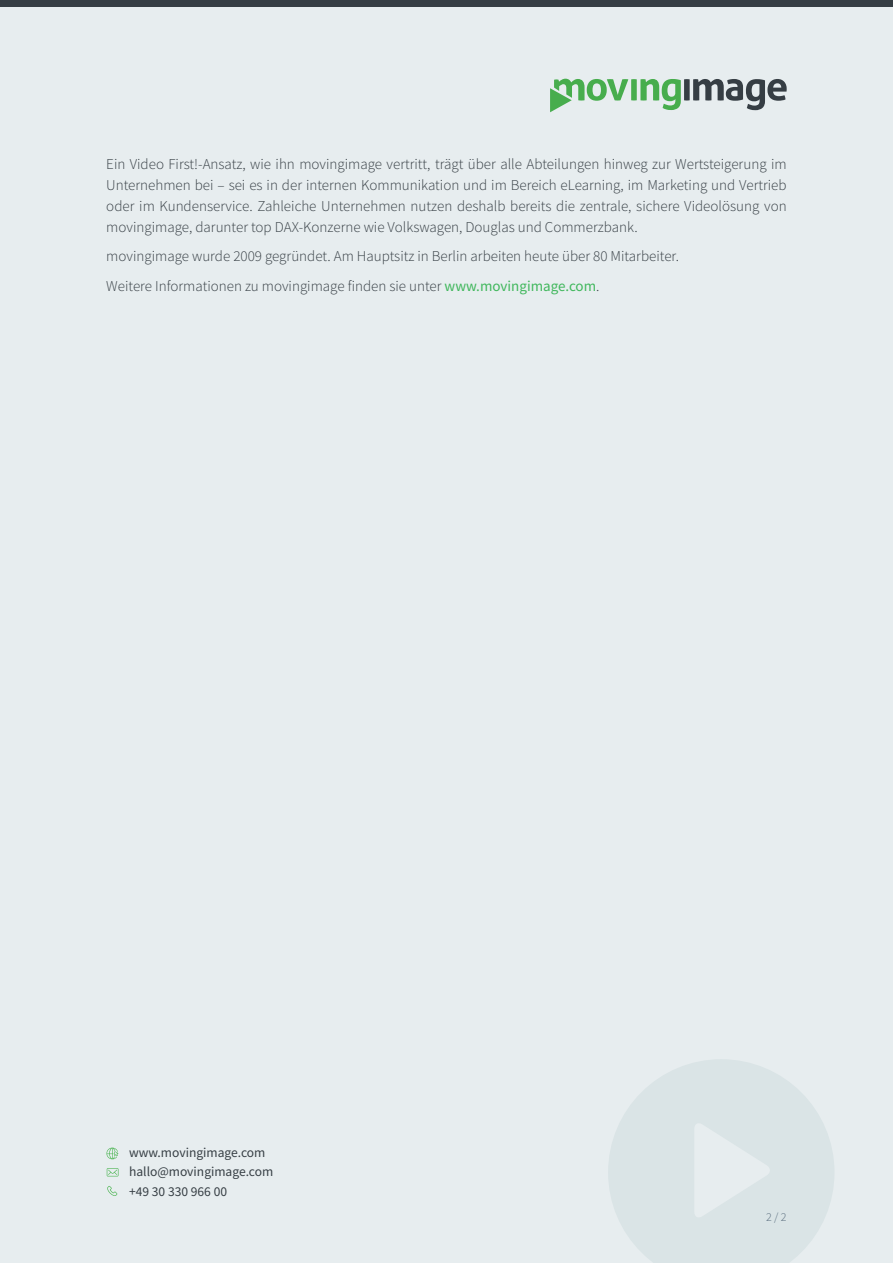
<style>
.page{position:relative;width:893px;height:1263px;background:#fff}
.page>*{position:absolute;margin:0;border:0;box-sizing:border-box;transform-origin:0 0}
.Normal_Text{font:300 15px/21px "Source Sans Pro";color:#363e44;text-align:justify}
.t1{font:13.5px "Source Sans Pro";color:#363e44}
.Normal_Text-2{font:300 12px "Source Sans Pro";color:#596d7e}
.s1{font-weight:400;color:#40b75c}
</style>
<div class="page">
<div style="left:0;top:0;width:893px;height:7px;background:#363e44"></div>
<div style="left:0;top:7px;width:893px;height:1256px;background:#e7edef"></div>
<svg style="left:608px;top:1059px;width:226px;height:204px;fill:#dae4e6"></svg>
<svg style="left:550px;top:79px;width:237px;height:33px"></svg>
<svg style="left:106px;top:1147px;width:12px;height:12px"></svg>
<svg style="left:107px;top:1168px;width:12px;height:8px"></svg>
<svg style="left:107px;top:1186px;width:10px;height:10px"></svg>
<p class="Normal_Text" style="left:106px;top:153px;width:682px">Ein Video First!-Ansatz, wie ihn movingimage vertritt, trägt über alle Abteilungen hinweg zur Wertsteigerung im Unternehmen bei – sei es in der internen Kommunikation und im Bereich eLearning, im Marketing und Vertrieb oder im Kundenservice. Zahleiche Unternehmen nutzen deshalb bereits die zentrale, sichere Videolösung von movingimage, darunter top DAX-Konzerne wie Volkswagen, Douglas und Commerzbank.</p>
<p class="Normal_Text" style="left:106px;top:246px;width:574px">movingimage wurde 2009 gegründet. Am Hauptsitz in Berlin arbeiten heute über 80 Mitarbeiter.</p>
<p class="Normal_Text" style="left:106px;top:275px;width:495px">Weitere Informationen zu movingimage finden sie unter <span class="s1">www.movingimage.com</span>.</p>
<p class="t1" style="left:129px;top:1144px;width:138px">www.movingimage.com</p>
<p class="t1" style="left:129px;top:1163px;width:146px">hallo@movingimage.com</p>
<p class="t1" style="left:129px;top:1183px;width:100px">+49 30 330 966 00</p>
<p class="Normal_Text-2" style="left:766px;top:1209px;width:22px">2 / 2</p>
</div>
